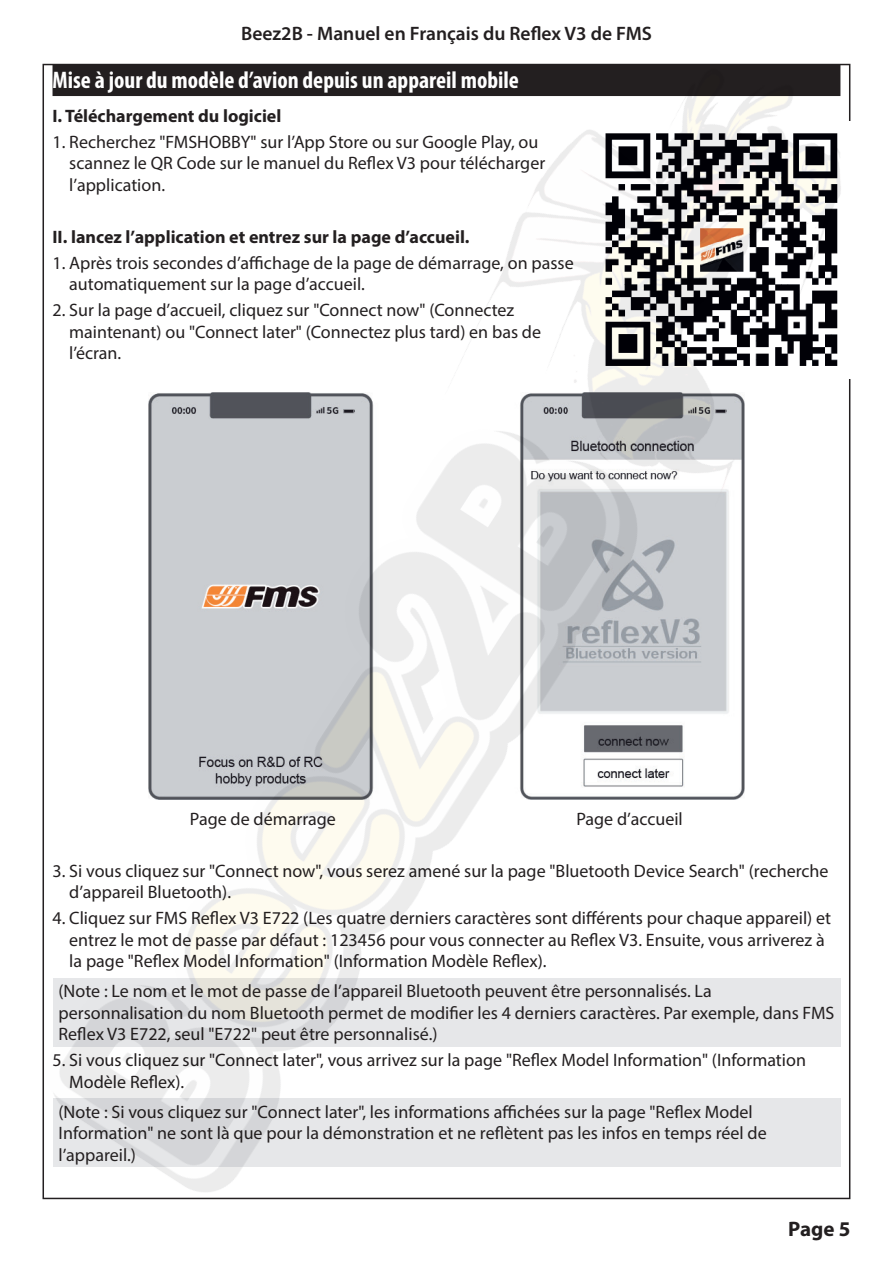
<style>
.page{position:relative;width:893px;height:1263px;background:#fff}
.page>*{position:absolute;margin:0;border:0;box-sizing:border-box;transform-origin:0 0}
.t1{font:700 condensed 24px "Myriad Pro";color:#fff}
.t2{font:700 21px "Myriad Pro";color:#231f20}
.t3{font:600 19.5px "Myriad Pro";color:#231f20}
.t4{font:18px/21.6px "Myriad Pro";color:#231f20}
.t5{font:700 18px "Myriad Pro";color:#231f20}
</style>
<div class="page">
<img style="left:42px;top:63px;width:809px;height:1137px">
<p class="t3" style="left:241px;top:21px;width:412px">Beez2B - Manuel en Français du Reflex V3 de FMS</p>
<h1 class="t1" style="left:53px;top:65px;width:468px">Mise à jour du modèle d’avion depuis un appareil mobile</h1>
<p class="t5" style="left:53px;top:104px;width:230px">I. Téléchargement du logiciel</p>
<p class="t4" style="left:69px;top:131px;width:477px;text-indent:-17px">1. Recherchez "FMSHOBBY" sur l’App Store ou sur Google Play, ou scannez le QR Code sur le manuel du Reflex V3 pour télécharger l’application.</p>
<p class="t5" style="left:53px;top:225px;width:418px">II. lancez l’application et entrez sur la page d’accueil.</p>
<p class="t4" style="left:69px;top:251px;width:506px;text-indent:-17px">1. Après trois secondes d’affichage de la page de démarrage, on passe automatiquement sur la page d’accueil.</p>
<p class="t4" style="left:69px;top:299px;width:473px;text-indent:-17px">2. Sur la page d’accueil, cliquez sur "Connect now" (Connectez maintenant) ou "Connect later" (Connectez plus tard) en bas de l’écran.</p>
<p class="t4" style="left:190px;top:808px;width:148px">Page de démarrage</p>
<p class="t4" style="left:576px;top:808px;width:108px">Page d’accueil</p>
<p class="t4" style="left:69px;top:860px;width:761px;text-indent:-17px">3. Si vous cliquez sur "Connect now", vous serez amené sur la page "Bluetooth Device Search" (recherche d’appareil Bluetooth).</p>
<p class="t4" style="left:69px;top:907px;width:763px;text-indent:-17px">4. Cliquez sur FMS Reflex V3 E722 (Les quatre derniers caractères sont différents pour chaque appareil) et entrez le mot de passe par défaut : 123456 pour vous connecter au Reflex V3. Ensuite, vous arriverez à la page "Reflex Model Information" (Information Modèle Reflex).</p>
<p class="t4" style="left:59px;top:980px;width:777px">(Note : Le nom et le mot de passe de l’appareil Bluetooth peuvent être personnalisés. La personnalisation du nom Bluetooth permet de modifier les 4 derniers caractères. Par exemple, dans FMS<br>Reflex V3 E722, seul "E722" peut être personnalisé.)</p>
<p class="t4" style="left:69px;top:1049px;width:738px;text-indent:-17px">5. Si vous cliquez sur "Connect later", vous arrivez sur la page "Reflex Model Information" (Information<br>Modèle Reflex).</p>
<p class="t4" style="left:59px;top:1100px;width:710px">(Note : Si vous cliquez sur "Connect later", les informations affichées sur la page "Reflex Model<br>Information" ne sont là que pour la démonstration et ne reflètent pas les infos en temps réel de l’appareil.)</p>
<p class="t2" style="left:788px;top:1215px;width:64px">Page 5</p>
</div>
